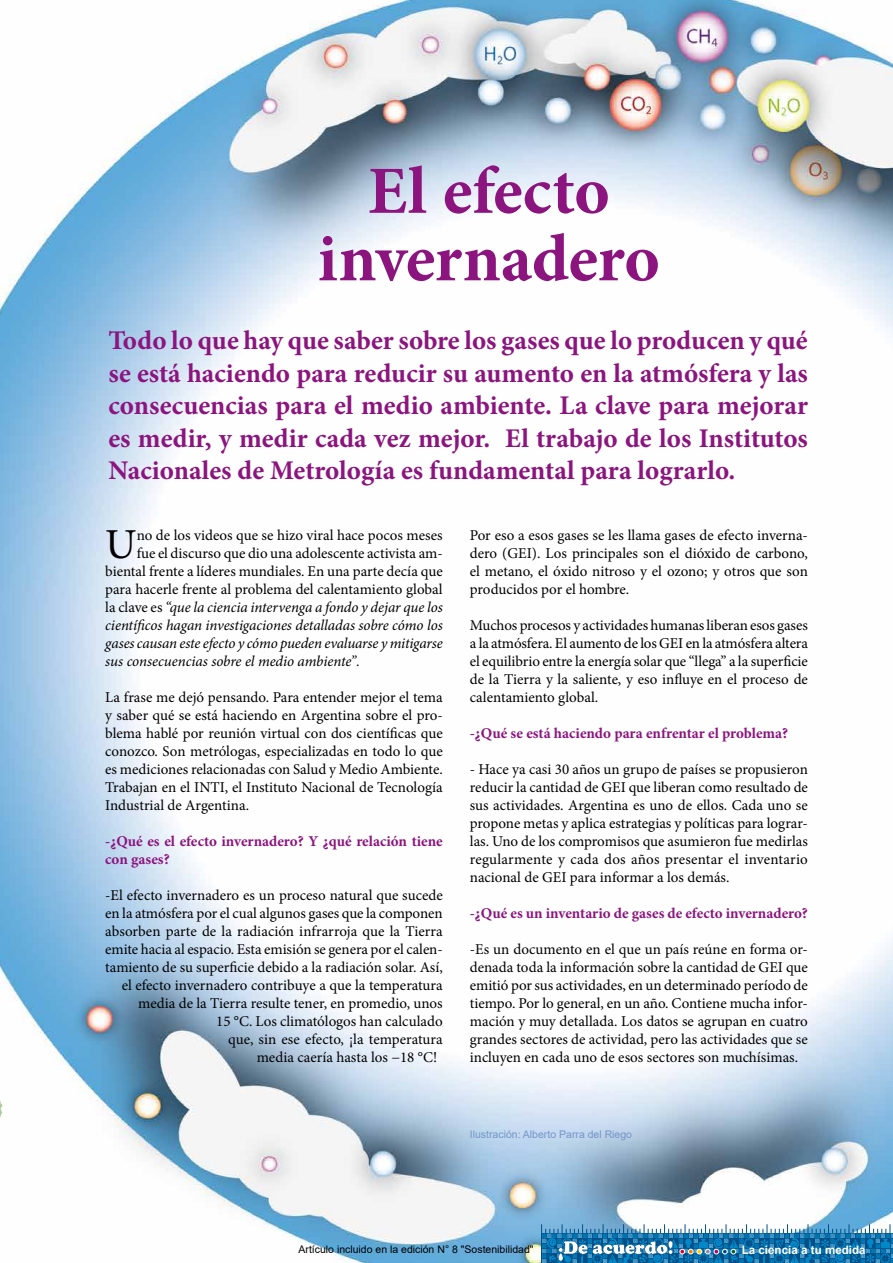
<style>
.page{position:relative;width:893px;height:1263px;background:#fff}
.page>*{position:absolute;margin:0;border:0;box-sizing:border-box;transform-origin:0 0}
.t1{font:700 67.5px/67.5px "Minion Pro";letter-spacing:-.005em;color:#8c147e;text-align:center}
.t2{font:42.75px "Minion Pro";color:#000}
.t3{font:700 27px/32.4px "Minion Pro";color:#8c147e;text-align:justify}
.t4{font:15px/18px "Minion Pro";color:#000;text-align:justify}
.t5{font:italic 15px "Minion Pro";letter-spacing:-.005em;color:#000}
.t6{font:700 15px/18px "Minion Pro";color:#8c147e}
.t7{font:700 11.55px "Arial";color:#fff}
.t8{font:10.5px "Arial";color:#000}
.t9{font:10.5px "Arial";color:#7396c9}
.s1{font-style:normal}
</style>
<div class="page">
<img style="left:0;top:0;width:893px;height:1263px">
<svg style="left:0;top:1063px;width:5px;height:116px"></svg>
<svg style="left:541px;top:1224px;width:352px;height:39px;background:#3f8bb8"></svg>
<h1 class="t1" style="left:318px;top:157px;width:344px">El efecto invernadero</h1>
<p class="t3" style="left:108px;top:324px;width:701px">Todo lo que hay que saber sobre los gases que lo producen y qué se está haciendo para reducir su aumento en la atmósfera y las consecuencias para el medio ambiente. La clave para mejorar es medir, y medir cada vez mejor. El trabajo de los Institutos Nacionales de Metrología es fundamental para lograrlo.</p>
<h2 class="t2" style="left:105px;top:516px;width:33px">U</h2>
<p class="t4" style="left:137px;top:526px;width:308px">no de los videos que se hizo viral hace pocos meses</p>
<p class="t4" style="left:137px;top:544px;width:308px">fue el discurso que dio una adolescente activista am-</p>
<p class="t4" style="left:105px;top:562px;width:339px">biental frente a líderes mundiales. En una parte decía que</p>
<p class="t4" style="left:105px;top:580px;width:339px">para hacerle frente al problema del calentamiento global</p>
<p class="t5" style="left:105px;top:597px;width:339px"><span class="s1">la clave es</span> “que la ciencia intervenga a fondo y dejar que los</p>
<p class="t5" style="left:105px;top:615px;width:339px">científicos hagan investigaciones detalladas sobre cómo los</p>
<p class="t5" style="left:105px;top:633px;width:339px">gases causan este efecto y cómo pueden evaluarse y mitigarse</p>
<p class="t5" style="left:105px;top:651px;width:256px">sus consecuencias sobre el medio ambiente”.</p>
<p class="t4" style="left:105px;top:688px;width:339px">La frase me dejó pensando. Para entender mejor el tema y saber qué se está haciendo en Argentina sobre el pro&shy;blema hablé por reunión virtual con dos científicas que conozco. Son metrólogas, especializadas en todo lo que es mediciones relacionadas con Salud y Medio Ambiente.<br>Trabajan en el INTI, el Instituto Nacional de Tecnología Industrial de Argentina.</p>
<p class="t6" style="left:105px;top:832px;width:339px">-¿Qué es el efecto invernadero? Y ¿qué relación tiene con gases?</p>
<p class="t4" style="left:105px;top:886px;width:339px">-El efecto invernadero es un proceso natural que sucede</p>
<p class="t4" style="left:105px;top:904px;width:339px">en la atmósfera por el cual algunos gases que la componen</p>
<p class="t4" style="left:105px;top:922px;width:339px">absorben parte de la radiación infrarroja que la Tierra</p>
<p class="t4" style="left:105px;top:940px;width:339px">emite hacia al espacio. Esta emisión se genera por el calen-</p>
<p class="t4" style="left:105px;top:958px;width:339px">tamiento de su superficie debido a la radiación solar. Así,</p>
<p class="t4" style="left:122px;top:976px;width:322px">el efecto invernadero contribuye a que la temperatura</p>
<p class="t4" style="left:138px;top:994px;width:306px">media de la Tierra resulte tener, en promedio, unos</p>
<p class="t4" style="left:216px;top:1012px;width:228px">15 °C. Los climatólogos han calculado</p>
<p class="t4" style="left:228px;top:1030px;width:216px">que, sin ese efecto, ¡la temperatura</p>
<p class="t4" style="left:257px;top:1048px;width:182px">media caería hasta los −18 °C!</p>
<p class="t4" style="left:470px;top:526px;width:340px">Por eso a esos gases se les llama gases de efecto inverna&shy;dero (GEI). Los principales son el dióxido de carbono, el metano, el óxido nitroso y el ozono; y otros que son producidos por el hombre.</p>
<p class="t4" style="left:470px;top:616px;width:340px">Muchos procesos y actividades humanas liberan esos gases a la atmósfera. El aumento de los GEI en la atmósfera altera el equilibrio entre la energía solar que “llega” a la superficie de la Tierra y la saliente, y eso influye en el proceso de calentamiento global.</p>
<p class="t6" style="left:470px;top:724px;width:320px">-¿Qué se está haciendo para enfrentar el problema?</p>
<p class="t4" style="left:470px;top:760px;width:340px">- Hace ya casi 30 años un grupo de países se propusieron reducir la cantidad de GEI que liberan como resultado de sus actividades. Argentina es uno de ellos. Cada uno se propone metas y aplica estrategias y políticas para lograr&shy;las. Uno de los compromisos que asumieron fue medirlas regularmente y cada dos años presentar el inventario nacional de GEI para informar a los demás.</p>
<p class="t6" style="left:470px;top:904px;width:340px">-¿Qué es un inventario de gases de efecto invernadero?</p>
<p class="t4" style="left:470px;top:940px;width:340px">-Es un documento en el que un país reúne en forma or&shy;denada toda la información sobre la cantidad de GEI que emitió por sus actividades, en un determinado período de tiempo. Por lo general, en un año. Contiene mucha infor&shy;mación y muy detallada. Los datos se agrupan en cuatro grandes sectores de actividad, pero las actividades que se incluyen en cada uno de esos sectores son muchísimas.</p>
<p class="t9" style="left:470px;top:1127px;width:164px">Ilustración: Alberto Parra del Riego</p>
<p class="t8" style="left:298px;top:1242px;width:237px">Artículo incluido en la edición N° 8 "Sostenibilidad"</p>
<p class="t7" style="left:742px;top:1242px;width:126px">La ciencia a tu medida</p>
</div>
